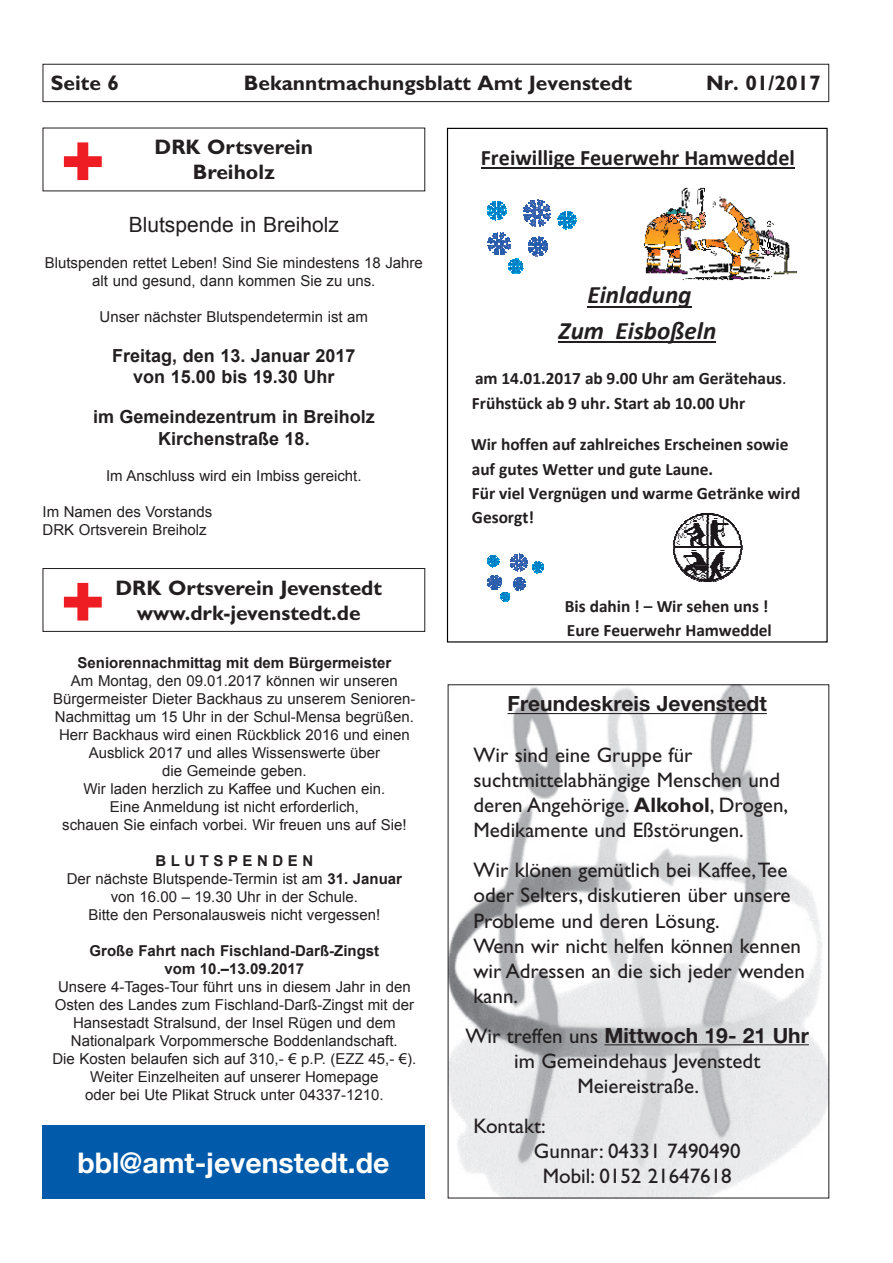
<style>
.page{position:relative;width:893px;height:1263px;background:#fff}
.page>*{position:absolute;margin:0;border:0;box-sizing:border-box;transform-origin:0 0}
.t1{font:700 28.5px "Helvetica Neue LT Pro";color:#fff}
.t2{font:italic 700 25.2px/35.4px "Calibri";color:#231f20;text-align:center}
.t3{font:700 22.05px "Calibri";color:#231f20}
.t4{font:21px/25.2px "Gill Sans Std";color:#231f20}
.t5{font:700 21px/25.2px "Gill Sans Std";color:#231f20;text-align:center}
.t6{font:700 21px "Helvetica Neue LT Pro";color:#231f20}
.t7{font:21px "Arial";color:#231f20}
.t8{font:700 18px/21.6px "Arial";color:#231f20;text-align:center}
.t9{font:700 17.4px/24.3px "Calibri";letter-spacing:-.005em;color:#231f20}
.t10{font:15px/18px "Arial";color:#231f20;text-align:center}
.t11{font:700 15px/18px "Arial";color:#231f20;text-align:center}
.s1{font-weight:700}
.s2{font-weight:400}
.s3{font-family:"Gill Sans Std";font-weight:400}
</style>
<div class="page">
<div style="left:43px;top:64px;width:786px;height:38px;border:1px solid #231f20"></div>
<svg style="left:64px;top:142px;width:38px;height:38px"></svg>
<div style="left:43px;top:568px;width:382px;height:64px;border:1px solid #231f20"></div>
<svg style="left:64px;top:583px;width:38px;height:37px"></svg>
<div style="left:42px;top:1125px;width:383px;height:74px;background:#015aaa"></div>
<svg style="left:487px;top:199px;width:90px;height:75px"></svg>
<img style="left:643px;top:187px;width:155px;height:94px">
<svg style="left:487px;top:553px;width:57px;height:49px"></svg>
<svg style="left:693px;top:513px;width:29px;height:4px"></svg>
<img style="left:673px;top:517px;width:69px;height:40px">
<img style="left:675px;top:556px;width:65px;height:6px">
<img style="left:677px;top:562px;width:62px;height:3px">
<img style="left:678px;top:564px;width:59px;height:4px">
<img style="left:680px;top:567px;width:56px;height:2px">
<img style="left:681px;top:569px;width:53px;height:2px">
<img style="left:683px;top:571px;width:49px;height:3px">
<img style="left:685px;top:573px;width:45px;height:2px">
<img style="left:687px;top:575px;width:41px;height:2px">
<img style="left:689px;top:576px;width:37px;height:2px">
<img style="left:691px;top:577px;width:33px;height:2px">
<svg style="left:693px;top:578px;width:29px;height:4px"></svg>
<hr style="left:481px;top:168px;width:314px;height:1px;background:#231f20">
<hr style="left:587px;top:306px;width:104px;height:2px;background:#231f20">
<hr style="left:558px;top:342px;width:158px;height:1px;background:#231f20">
<img style="left:450px;top:686px;width:377px;height:510px">
<hr style="left:508px;top:713px;width:259px;height:1px;background:#231f20">
<hr style="left:604px;top:1044px;width:205px;height:1px;background:#231f20">
<h3 class="t5" style="left:51px;top:70px;width:70px">Seite 6</h3>
<h3 class="t5" style="left:244px;top:70px;width:389px">Bekanntmachungsblatt Amt Jevenstedt</h3>
<h3 class="t5" style="left:706px;top:70px;width:116px">Nr. 01/2017</h3>
<h3 class="t5" style="left:155px;top:134px;width:160px">DRK Ortsverein<br>Breiholz</h3>
<h3 class="t7" style="left:129px;top:211px;width:212px">Blutspende in Breiholz</h3>
<p class="t10" style="left:45px;top:254px;width:380px">Blutspenden rettet Leben! Sind Sie mindestens 18 Jahre alt und gesund, dann kommen Sie zu uns.</p>
<p class="t10" style="left:100px;top:308px;width:270px">Unser nächster Blutspendetermin ist am</p>
<p class="t8" style="left:112px;top:345px;width:245px">Freitag, den 13. Januar 2017 von 15.00 bis 19.30 Uhr</p>
<p class="t8" style="left:93px;top:406px;width:283px">im Gemeindezentrum in Breiholz<br>Kirchenstraße 18.</p>
<p class="t10" style="left:106px;top:466px;width:257px">Im Anschluss wird ein Imbiss gereicht.</p>
<p class="t10" style="left:43px;top:502px;width:171px;text-align:left">Im Namen des Vorstands<br>DRK Ortsverein Breiholz</p>
<h3 class="t5" style="left:115px;top:575px;width:268px">DRK Ortsverein Jevenstedt www.drk-jevenstedt.de</h3>
<p class="t11" style="left:77px;top:654px;width:315px">Seniorennachmittag mit dem Bürgermeister</p>
<p class="t10" style="left:53px;top:672px;width:364px">Am Montag, den 09.01.2017 können wir unseren Bürgermeister Dieter Backhaus zu unserem Senioren-Nachmittag um 15 Uhr in der Schul-Mensa begrüßen.<br>Herr Backhaus wird einen Rückblick 2016 und einen Ausblick 2017 und alles Wissenswerte über<br>die Gemeinde geben.<br>Wir laden herzlich zu Kaffee und Kuchen ein.<br>Eine Anmeldung ist nicht erforderlich,<br>schauen Sie einfach vorbei. Wir freuen uns auf Sie!</p>
<p class="t10" style="left:67px;top:852px;width:337px"><span class="s1">B L U T S P E N D E N<br></span>Der nächste Blutspende-Termin ist am <span class="s1">31. Januar </span>von 16.00 – 19.30 Uhr in der Schule.<br>Bitte den Personalausweis nicht vergessen!</p>
<p class="t11" style="left:90px;top:942px;width:291px">Große Fahrt nach Fischland-Darß-Zingst vom 10.–13.09.2017</p>
<p class="t10" style="left:52px;top:978px;width:366px">Unsere 4-Tages-Tour führt uns in diesem Jahr in den Osten des Landes zum Fischland-Darß-Zingst mit der Hansestadt Stralsund, der Insel Rügen und dem Nationalpark Vorpommersche Boddenlandschaft.<br>Die Kosten belaufen sich auf 310,- € p.P. (EZZ 45,- €).<br>Weiter Einzelheiten auf unserer Homepage<br>oder bei Ute Plikat Struck unter 04337-1210.</p>
<h1 class="t1" style="left:77px;top:1145px;width:313px">bbl@amt-jevenstedt.de</h1>
<h3 class="t3" style="left:481px;top:144px;width:316px">Freiwillige Feuerwehr Hamweddel</h3>
<h2 class="t2" style="left:559px;top:277px;width:159px">Einladung<br>Zum Eisboßeln</h2>
<p class="t9" style="left:472px;top:366px;width:316px">am 14.01.2017 ab 9.00 Uhr am Gerätehaus<span class="s2">.<br></span>Frühstück ab 9 uhr. Start ab 10.00 Uhr</p>
<p class="t9" style="left:471px;top:432px;width:331px">Wir hoffen auf zahlreiches Erscheinen sowie auf gutes Wetter und gute Laune.<br>Für viel Vergnügen und warme Getränke wird<br>Gesorgt!</p>
<p class="t9" style="left:565px;top:594px;width:209px">Bis dahin ! – Wir sehen uns !<br>Eure Feuerwehr Hamweddel</p>
<h3 class="t6" style="left:508px;top:691px;width:261px">Freundeskreis Jevenstedt</h3>
<h3 class="t4" style="left:473px;top:742px;width:316px">Wir sind eine Gruppe für suchtmittelabhängige Menschen und deren Angehörige. <span class="s1">Alkohol</span>, Drogen,<br>Medikamente und Eßstörungen.</h3>
<h3 class="t4" style="left:473px;top:857px;width:333px">Wir klönen gemütlich bei Kaffee, Tee oder Selters, diskutieren über unsere<br>Probleme und deren Lösung.<br>Wenn wir nicht helfen können kennen wir Adressen an die sich jeder wenden kann.</h3>
<h3 class="t6" style="left:466px;top:1022px;width:345px"><span class="s3">Wir treffen uns</span> Mittwoch 19- 21 Uhr</h3>
<h3 class="t4" style="left:514px;top:1048px;width:248px;text-align:center">im Gemeindehaus Jevenstedt<br>Meiereistraße.</h3>
<h3 class="t4" style="left:473px;top:1113px;width:74px">Kontakt:</h3>
<h3 class="t4" style="left:534px;top:1138px;width:208px">Gunnar: 04331 7490490</h3>
<h3 class="t4" style="left:543px;top:1163px;width:191px">Mobil: 0152 21647618</h3>
</div>
